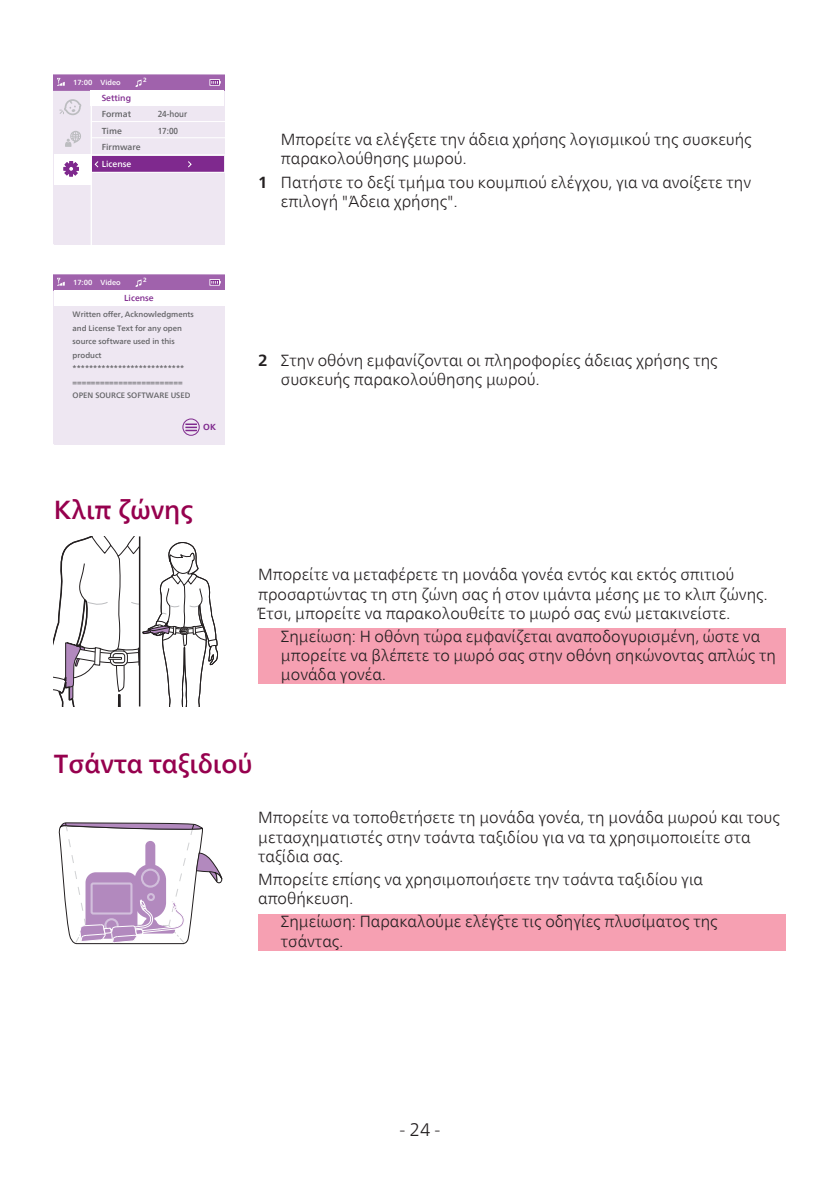
<style>
.page{position:relative;width:840px;height:1191px;background:#fff}
.page>*{position:absolute;margin:0;border:0;box-sizing:border-box;transform-origin:0 0}
.Heading_2_Pink{font:500 26px "Neue Frutiger World";color:#96014e}
.t1{font:300 18px "Neue Frutiger World";color:#231f20}
.Body_Text_2{font:300 16px/19.2px "Neue Frutiger World";color:#231f20}
.note_pink{font:300 16px/19.2px "Neue Frutiger World";color:#231f20}
.Body_Text_22{font:300 16px/19.2px "Neue Frutiger World";color:#231f20}
.t2{font:500 8.6px/16.4px "Neue Frutiger World";color:#636366}
.t3{font:500 8.6px/16.4px "Neue Frutiger World";color:#636366;scale:.9 1}
.t4{font:500 8.6px "Neue Frutiger World";color:#7f298e}
.t5{font:700 8.6px "Neue Frutiger World";color:#7f298e}
.t6{font:500 7.8px/13.4px "Neue Frutiger World";color:#636366}
.t7{font:500 7.4px "Neue Frutiger World";color:#fff}
.t8{font:700 6px "Neue Frutiger World";color:#fff}
.s1{color:#7f298e}
.s2{color:#fff}
.s3{font-weight:700}
</style>
<div class="page">
<svg style="left:54px;top:74px;width:170px;height:170px;background:#e0cfe5"></svg>
<svg style="left:54px;top:274px;width:170px;height:170px;background:#e8dcec"></svg>
<div style="left:182px;top:419px;width:17px;height:16px;border:1px solid #7f298e;border-radius:50%"></div>
<div style="left:258px;top:628px;width:527px;height:56px;background:#f6a0b2"></div>
<div style="left:258px;top:913px;width:527px;height:37px;background:#f6a0b2"></div>
<svg style="left:54px;top:536px;width:164px;height:170px"></svg>
<svg style="left:58px;top:822px;width:165px;height:123px"></svg>
<p class="t7" style="left:73px;top:77px;width:49px">17:00 Video</p>
<p class="t8" style="left:143px;top:74px;width:5px">2</p>
<p class="t2" style="left:102px;top:90px;width:40px"><span class="s1">Setting<br></span>Format<br>Time<br>Firmware<br><span class="s2">License</span></p>
<p class="t3" style="left:158px;top:106px;width:34px">24-hour<br>17:00</p>
<p class="t8" style="left:143px;top:274px;width:5px">2</p>
<p class="t4" style="left:124px;top:291px;width:31px">License</p>
<p class="t6" style="left:73px;top:308px;width:123px">Written offer, Acknowledgments and License Text for any open source software used in this product *************************** ========================<br>OPEN SOURCE SOFTWARE USED</p>
<p class="t7" style="left:73px;top:276px;width:49px">17:00 Video</p>
<p class="t5" style="left:203px;top:419px;width:14px">OK</p>
<p class="Heading_2_Pink" style="left:54px;top:488px;width:141px">Κλιπ ζώνης</p>
<p class="Body_Text_22" style="left:281px;top:130px;width:472px">Μπορείτε να ελέγξετε την άδεια χρήσης λογισμικού της συσκευής παρακολούθησης μωρού.</p>
<p class="Body_Text_2" style="left:281px;top:172px;width:471px;text-indent:-23px"><span class="s3">1</span> Πατήστε το δεξί τμήμα του κουμπιού ελέγχου, για να ανοίξετε την επιλογή "Άδεια χρήσης".</p>
<p class="Body_Text_2" style="left:281px;top:351px;width:438px;text-indent:-23px"><span class="s3">2</span> Στην οθόνη εμφανίζονται οι πληροφορίες άδειας χρήσης της συσκευής παρακολούθησης μωρού.</p>
<p class="Body_Text_2" style="left:258px;top:565px;width:510px">Μπορείτε να μεταφέρετε τη μονάδα γονέα εντός και εκτός σπιτιού προσαρτώντας τη στη ζώνη σας ή στον ιμάντα μέσης με το κλιπ ζώνης.<br>Έτσι, μπορείτε να παρακολουθείτε το μωρό σας ενώ μετακινείστε.</p>
<p class="note_pink" style="left:281px;top:627px;width:496px">Σημείωση: Η οθόνη τώρα εμφανίζεται αναποδογυρισμένη, ώστε να μπορείτε να βλέπετε το μωρό σας στην οθόνη σηκώνοντας απλώς τη μονάδα γονέα.</p>
<p class="Heading_2_Pink" style="left:54px;top:742px;width:200px">Τσάντα ταξιδιού</p>
<p class="Body_Text_2" style="left:258px;top:808px;width:523px">Μπορείτε να τοποθετήσετε τη μονάδα γονέα, τη μονάδα μωρού και τους μετασχηματιστές στην τσάντα ταξιδίου για να τα χρησιμοποιείτε στα ταξίδια σας.</p>
<p class="Body_Text_2" style="left:258px;top:869px;width:446px">Μπορείτε επίσης να χρησιμοποιήσετε την τσάντα ταξιδίου για αποθήκευση.</p>
<p class="note_pink" style="left:281px;top:912px;width:438px">Σημείωση: Παρακαλούμε ελέγξτε τις οδηγίες πλυσίματος της τσάντας.</p>
<p class="t1" style="left:399px;top:1115px;width:42px">- 24 -</p>
</div>
